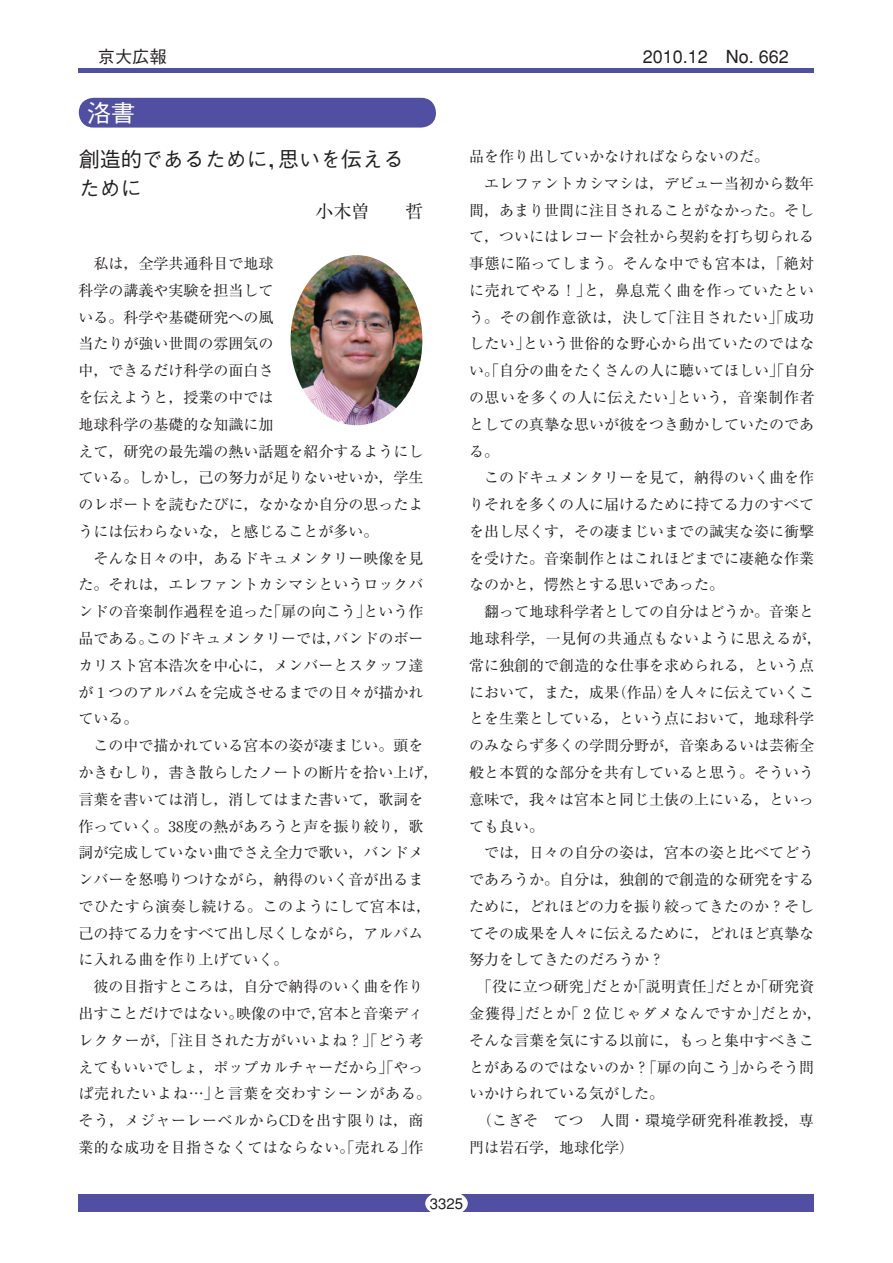
<style>
.page{position:relative;width:893px;height:1263px;background:#fff}
.page>*{position:absolute;margin:0;border:0;box-sizing:border-box;transform-origin:0 0}
.t1{font:500 24px "Gothic BBB";color:#fff}
.t2{font:500 21px/28.5px "Gothic BBB";color:#231f20}
.t3{font:500 18px "Gothic BBB";color:#231f20}
.t4{font:18px "Ryumin";color:#231f20}
.t5{font:500 17.25px "Gothic BBB";color:#231f20}
.t6{font:15px/26.7px "Ryumin";color:#231f20}
.t7{font:15px/26.7px "Ryumin";letter-spacing:.025em;color:#231f20;text-align:center}
.t8{font:15px "Ryumin";letter-spacing:.05em;color:#231f20}
.t9{font:15px "Ryumin";letter-spacing:.03em;color:#231f20}
.t10{font:500 15px "Gothic BBB";color:#231f20}
</style>
<div class="page">
<div style="left:79px;top:98px;width:357px;height:30px;background:#504fa1"></div>
<img style="left:291px;top:255px;width:131px;height:170px;border-radius:50%">
<div style="left:79px;top:1195px;width:735px;height:17px;background:#504fa1"></div>
<div style="left:425px;top:1191px;width:43px;height:25px;background:#fff;border-radius:50%"></div>
<hr style="left:79px;top:68px;width:735px;height:4px;background:#504fa1">
<p class="t5" style="left:98px;top:47px;width:70px">京大広報</p>
<p class="t3" style="left:643px;top:46px;width:148px">2010.12　No. 662</p>
<h1 class="t1" style="left:87px;top:99px;width:49px">洛書</h1>
<h2 class="t2" style="left:79px;top:146px;width:327px">創造的であるために，思いを伝えるために</h2>
<p class="t4" style="left:316px;top:201px;width:109px">小木曽　　哲</p>
<p class="t6" style="left:79px;top:250px;width:347px;text-indent:15px">私は，全学共通科目で地球<br>科学の講義や実験を担当して<br>いる。科学や基礎研究への風<br>当たりが強い世間の雰囲気の<br>中，できるだけ科学の面白さ<br>を伝えようと，授業の中では<br>地球科学の基礎的な知識に加<br>えて，研究の最先端の熱い話題を紹介するようにしている。しかし，己の努力が足りないせいか，学生のレポートを読むたびに，なかなか自分の思ったようには伝わらないな，と感じることが多い。</p>
<p class="t6" style="left:79px;top:544px;width:347px;text-align:justify;text-indent:15px">そんな日々の中，あるドキュメンタリー映像を見た。それは，エレファントカシマシというロックバンドの音楽制作過程を追った「扉の向こう」という作品である。このドキュメンタリーでは，バンドのボーカリスト宮本浩次を中心に，メンバーとスタッフ達が１つのアルバムを完成させるまでの日々が描かれている。</p>
<p class="t6" style="left:79px;top:732px;width:362px;text-indent:15px">この中で描かれている宮本の姿が凄まじい。頭をかきむしり，書き散らしたノートの断片を拾い上げ，言葉を書いては消し，消してはまた書いて，歌詞を作っていく。38度の熱があろうと声を振り絞り，歌詞が完成していない曲でさえ全力で歌い，バンドメンバーを怒鳴りつけながら，納得のいく音が出るまでひたすら演奏し続ける。このようにして宮本は，己の持てる力をすべて出し尽くしながら，アルバムに入れる曲を作り上げていく。</p>
<p class="t7" style="left:79px;top:973px;width:354px">彼の目指すところは，自分で納得のいく曲を作り<br>出すことだけではない。映像の中で，宮本と音楽ディレクターが，「注目された方がいいよね？」「どう考えてもいいでしょ，ポップカルチャーだから」「やっぱ売れたいよね…」と言葉を交わすシーンがある。そう，メジャーレーベルからCDを出す限りは，商業的な成功を目指さなくてはならない。「売れる」作</p>
<p class="t6" style="left:469px;top:143px;width:301px">品を作り出していかなければならないのだ。</p>
<p class="t6" style="left:484px;top:170px;width:331px">エレファントカシマシは，デビュー当初から数年</p>
<p class="t6" style="left:469px;top:196px;width:346px">間，あまり世間に注目されることがなかった。そし</p>
<p class="t6" style="left:469px;top:223px;width:346px">て，ついにはレコード会社から契約を打ち切られる</p>
<p class="t7" style="left:469px;top:250px;width:346px">事態に陥ってしまう。そんな中でも宮本は，「絶対</p>
<p class="t7" style="left:469px;top:277px;width:346px">に売れてやる！」と，鼻息荒く曲を作っていたとい</p>
<p class="t7" style="left:469px;top:303px;width:346px">う。その創作意欲は，決して「注目されたい」「成功</p>
<p class="t7" style="left:469px;top:330px;width:347px">したい」という世俗的な野心から出ていたのではな</p>
<p class="t6" style="left:469px;top:357px;width:346px">い。「自分の曲をたくさんの人に聴いてほしい」「自分</p>
<p class="t7" style="left:469px;top:384px;width:347px">の思いを多くの人に伝えたい」という，音楽制作者</p>
<p class="t6" style="left:469px;top:411px;width:346px">としての真摯な思いが彼をつき動かしていたのであ</p>
<p class="t6" style="left:469px;top:437px;width:31px">る。</p>
<p class="t6" style="left:484px;top:464px;width:331px">このドキュメンタリーを見て，納得のいく曲を作</p>
<p class="t6" style="left:469px;top:491px;width:346px">りそれを多くの人に届けるために持てる力のすべて</p>
<p class="t6" style="left:469px;top:518px;width:346px">を出し尽くす，その凄まじいまでの誠実な姿に衝撃</p>
<p class="t6" style="left:469px;top:544px;width:346px">を受けた。音楽制作とはこれほどまでに凄絶な作業</p>
<p class="t6" style="left:469px;top:571px;width:256px">なのかと，愕然とする思いであった。</p>
<p class="t6" style="left:484px;top:598px;width:331px">翻って地球科学者としての自分はどうか。音楽と</p>
<p class="t7" style="left:469px;top:625px;width:354px">地球科学，一見何の共通点もないように思えるが，</p>
<p class="t6" style="left:469px;top:652px;width:346px">常に独創的で創造的な仕事を求められる，という点</p>
<p class="t6" style="left:469px;top:678px;width:346px">において，また，成果（作品）を人々に伝えていくこ</p>
<p class="t6" style="left:469px;top:705px;width:346px">とを生業としている，という点において，地球科学</p>
<p class="t6" style="left:469px;top:732px;width:346px">のみならず多くの学問分野が，音楽あるいは芸術全</p>
<p class="t6" style="left:469px;top:759px;width:346px">般と本質的な部分を共有していると思う。そういう</p>
<p class="t6" style="left:469px;top:785px;width:346px">意味で，我々は宮本と同じ土俵の上にいる，といっ</p>
<p class="t6" style="left:469px;top:812px;width:76px">ても良い。</p>
<p class="t6" style="left:484px;top:839px;width:331px">では，日々の自分の姿は，宮本の姿と比べてどう</p>
<p class="t6" style="left:469px;top:866px;width:346px">であろうか。自分は，独創的で創造的な研究をする</p>
<p class="t6" style="left:469px;top:893px;width:346px">ために，どれほどの力を振り絞ってきたのか？そし</p>
<p class="t6" style="left:469px;top:919px;width:346px">てその成果を人々に伝えるために，どれほど真摯な</p>
<p class="t6" style="left:469px;top:946px;width:196px">努力をしてきたのだろうか？</p>
<p class="t7" style="left:477px;top:973px;width:339px">「役に立つ研究」だとか「説明責任」だとか「研究資</p>
<p class="t8" style="left:469px;top:1004px;width:354px">金獲得」だとか「２位じゃダメなんですか」だとか，</p>
<p class="t6" style="left:469px;top:1026px;width:346px">そんな言葉を気にする以前に，もっと集中すべきこ</p>
<p class="t6" style="left:469px;top:1053px;width:346px">とがあるのではないのか？「扉の向こう」からそう問</p>
<p class="t6" style="left:469px;top:1080px;width:196px">いかけられている気がした。</p>
<p class="t9" style="left:477px;top:1111px;width:339px">（こぎそ　てつ　人間・環境学研究科准教授，専</p>
<p class="t6" style="left:469px;top:1133px;width:166px">門は岩石学，地球化学）</p>
<p class="t10" style="left:430px;top:1195px;width:35px">3325</p>
</div>
